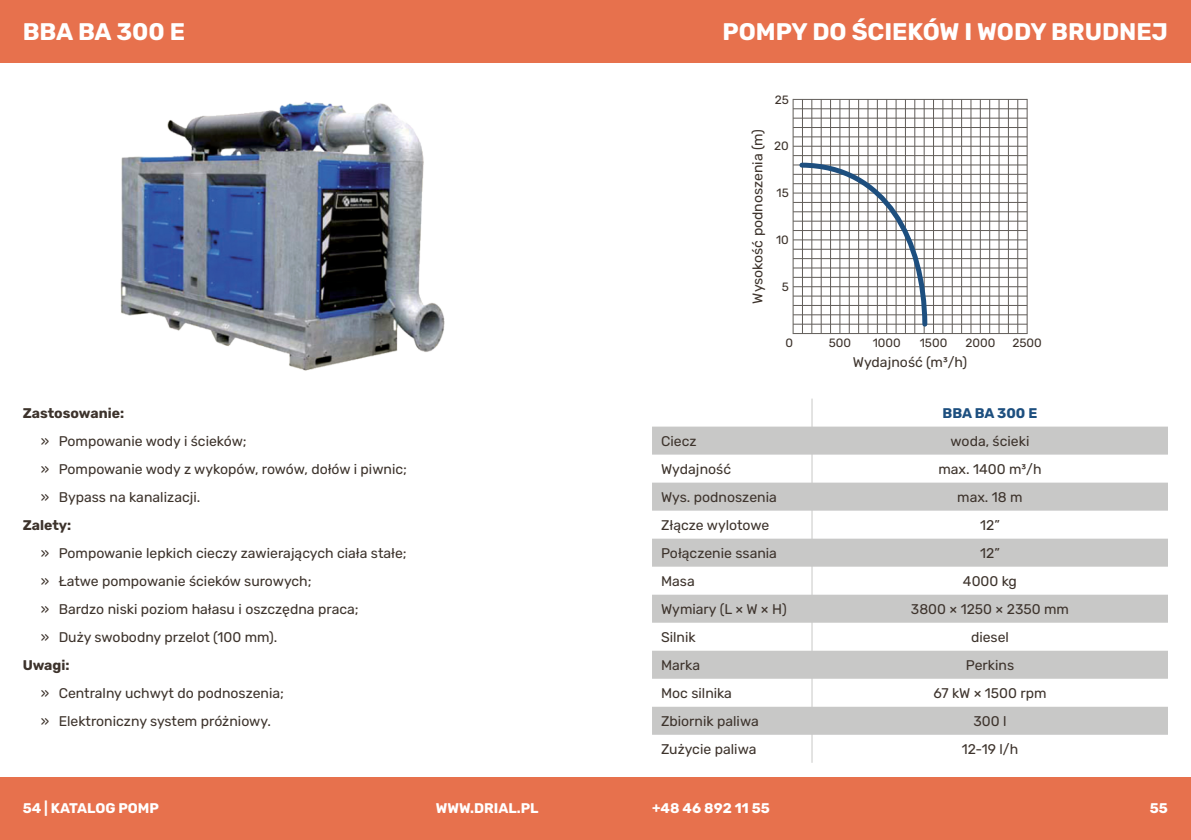
<style>
.page{position:relative;width:1191px;height:840px;background:#fff}
.page>*{position:absolute;margin:0;border:0;box-sizing:border-box;transform-origin:0 0}
.t1{font:700 24px "Rubik";color:#fff}
.t2{font:14px/28px "Rubik";color:#3d332c}
.t3{font:700 14px "Rubik";color:#fff}
.t4{font:700 14px "Rubik";color:#3d332c}
.t5{font:700 14px "Rubik";color:#1d4f7f}
.t6{font:12px "Rubik";color:#3d332c}
</style>
<div class="page">
<div style="left:0;top:0;width:1191px;height:62px;background:#e7714d"></div>
<div style="left:0;top:777px;width:1191px;height:63px;background:#e7714d"></div>
<hr style="left:793px;top:99px;width:1px;height:235px;background:#615d59">
<hr style="left:1027px;top:99px;width:1px;height:235px;background:#615d59">
<hr style="left:839px;top:99px;width:1px;height:234px;background:#615d59">
<hr style="left:886px;top:99px;width:1px;height:234px;background:#615d59">
<hr style="left:933px;top:99px;width:1px;height:234px;background:#615d59">
<hr style="left:980px;top:99px;width:1px;height:234px;background:#615d59">
<hr style="left:802px;top:99px;width:1px;height:234px;background:#615d59">
<hr style="left:811px;top:99px;width:1px;height:234px;background:#615d59">
<hr style="left:821px;top:99px;width:1px;height:234px;background:#615d59">
<hr style="left:830px;top:99px;width:1px;height:234px;background:#615d59">
<hr style="left:849px;top:99px;width:1px;height:234px;background:#615d59">
<hr style="left:858px;top:99px;width:1px;height:234px;background:#615d59">
<hr style="left:868px;top:99px;width:1px;height:234px;background:#615d59">
<hr style="left:877px;top:99px;width:1px;height:234px;background:#615d59">
<hr style="left:896px;top:99px;width:1px;height:234px;background:#615d59">
<hr style="left:905px;top:99px;width:1px;height:234px;background:#615d59">
<hr style="left:914px;top:99px;width:1px;height:234px;background:#615d59">
<hr style="left:924px;top:99px;width:1px;height:234px;background:#615d59">
<hr style="left:942px;top:99px;width:1px;height:234px;background:#615d59">
<hr style="left:952px;top:99px;width:1px;height:234px;background:#615d59">
<hr style="left:961px;top:99px;width:1px;height:234px;background:#615d59">
<hr style="left:971px;top:99px;width:1px;height:234px;background:#615d59">
<hr style="left:989px;top:99px;width:1px;height:234px;background:#615d59">
<hr style="left:999px;top:99px;width:1px;height:234px;background:#615d59">
<hr style="left:1008px;top:99px;width:1px;height:234px;background:#615d59">
<hr style="left:1017px;top:99px;width:1px;height:234px;background:#615d59">
<hr style="left:793px;top:99px;width:234px;height:1px;background:#615d59">
<hr style="left:793px;top:146px;width:234px;height:1px;background:#615d59">
<hr style="left:793px;top:192px;width:234px;height:1px;background:#615d59">
<hr style="left:793px;top:239px;width:234px;height:1px;background:#615d59">
<hr style="left:793px;top:286px;width:234px;height:1px;background:#615d59">
<hr style="left:793px;top:333px;width:234px;height:1px;background:#615d59">
<hr style="left:793px;top:108px;width:234px;height:1px;background:#615d59">
<hr style="left:793px;top:118px;width:234px;height:1px;background:#615d59">
<hr style="left:793px;top:127px;width:234px;height:1px;background:#615d59">
<hr style="left:793px;top:136px;width:234px;height:1px;background:#615d59">
<hr style="left:793px;top:155px;width:234px;height:1px;background:#615d59">
<hr style="left:793px;top:165px;width:234px;height:1px;background:#615d59">
<hr style="left:793px;top:174px;width:234px;height:1px;background:#615d59">
<hr style="left:793px;top:183px;width:234px;height:1px;background:#615d59">
<hr style="left:793px;top:202px;width:234px;height:1px;background:#615d59">
<hr style="left:793px;top:211px;width:234px;height:1px;background:#615d59">
<hr style="left:793px;top:221px;width:234px;height:1px;background:#615d59">
<hr style="left:793px;top:230px;width:234px;height:1px;background:#615d59">
<hr style="left:793px;top:249px;width:234px;height:1px;background:#615d59">
<hr style="left:793px;top:258px;width:234px;height:1px;background:#615d59">
<hr style="left:793px;top:268px;width:234px;height:1px;background:#615d59">
<hr style="left:793px;top:277px;width:234px;height:1px;background:#615d59">
<hr style="left:793px;top:296px;width:234px;height:1px;background:#615d59">
<hr style="left:793px;top:305px;width:234px;height:1px;background:#615d59">
<hr style="left:793px;top:314px;width:234px;height:1px;background:#615d59">
<hr style="left:793px;top:324px;width:234px;height:1px;background:#615d59">
<img style="left:121px;top:101px;width:323px;height:269px">
<svg style="left:797px;top:160px;width:133px;height:169px"></svg>
<svg style="left:652px;top:426px;width:516px;height:308px;fill:#c8c8c7"></svg>
<hr style="left:811px;top:398px;width:1px;height:364px;background:#c8c8c7">
<h1 class="t1" style="left:23px;top:17px;width:164px">BBA BA 300 E</h1>
<p class="t4" style="left:23px;top:404px;width:103px">Zastosowanie:</p>
<p class="t2" style="left:41px;top:427px;width:368px">» Pompowanie wody i ścieków;<br>» Pompowanie wody z wykopów, rowów, dołów i piwnic; » Bypass na kanalizacji.</p>
<p class="t4" style="left:23px;top:516px;width:50px">Zalety:</p>
<p class="t2" style="left:41px;top:539px;width:367px">» Pompowanie lepkich cieczy zawierających ciała stałe; » Łatwe pompowanie ścieków surowych;<br>» Bardzo niski poziom hałasu i oszczędna praca;<br>» Duży swobodny przelot (100 mm).</p>
<p class="t4" style="left:23px;top:656px;width:48px">Uwagi:</p>
<p class="t2" style="left:41px;top:679px;width:245px">» Centralny uchwyt do podnoszenia; » Elektroniczny system próżniowy.</p>
<h1 class="t1" style="left:723px;top:17px;width:447px">POMPY DO ŚCIEKÓW I WODY BRUDNEJ</h1>
<p class="t6" style="left:775px;top:92px;width:16px">25</p>
<p class="t2" style="left:744px;top:303px;width:176px;rotate:-90deg">Wysokość podnoszenia (m)</p>
<p class="t6" style="left:774px;top:139px;width:16px">20</p>
<p class="t6" style="left:777px;top:186px;width:14px">15</p>
<p class="t6" style="left:776px;top:233px;width:14px">10</p>
<p class="t6" style="left:782px;top:280px;width:9px">5</p>
<p class="t6" style="left:785px;top:335px;width:9px">0</p>
<p class="t6" style="left:829px;top:335px;width:24px">500</p>
<p class="t6" style="left:873px;top:335px;width:29px">1000</p>
<p class="t6" style="left:920px;top:335px;width:29px">1500</p>
<p class="t6" style="left:965px;top:335px;width:31px">2000</p>
<p class="t6" style="left:1012px;top:335px;width:31px">2500</p>
<p class="t2" style="left:853px;top:348px;width:116px">Wydajność (m³/h)</p>
<p class="t5" style="left:943px;top:404px;width:96px">BBA BA 300 E</p>
<p class="t2" style="left:661px;top:427px;width:37px">Ciecz</p>
<p class="t2" style="left:951px;top:427px;width:80px">woda, ścieki</p>
<p class="t2" style="left:661px;top:455px;width:71px">Wydajność</p>
<p class="t2" style="left:938px;top:455px;width:105px">max. 1400 m³/h</p>
<p class="t2" style="left:661px;top:483px;width:117px">Wys. podnoszenia</p>
<p class="t2" style="left:957px;top:483px;width:67px">max. 18 m</p>
<p class="t2" style="left:661px;top:511px;width:110px">Złącze wylotowe</p>
<p class="t2" style="left:980px;top:511px;width:21px">12”</p>
<p class="t2" style="left:661px;top:539px;width:117px">Połączenie ssania</p>
<p class="t2" style="left:980px;top:539px;width:21px">12”</p>
<p class="t2" style="left:661px;top:567px;width:35px">Masa</p>
<p class="t2" style="left:963px;top:567px;width:56px">4000 kg</p>
<p class="t2" style="left:661px;top:595px;width:127px">Wymiary (L × W × H)</p>
<p class="t2" style="left:911px;top:595px;width:160px">3800 × 1250 × 2350 mm</p>
<p class="t2" style="left:661px;top:623px;width:36px">Silnik</p>
<p class="t2" style="left:971px;top:623px;width:39px">diesel</p>
<p class="t2" style="left:661px;top:651px;width:40px">Marka</p>
<p class="t2" style="left:966px;top:651px;width:50px">Perkins</p>
<p class="t2" style="left:661px;top:679px;width:72px">Moc silnika</p>
<p class="t2" style="left:933px;top:679px;width:115px">67 kW × 1500 rpm</p>
<p class="t2" style="left:661px;top:707px;width:99px">Zbiornik paliwa</p>
<p class="t2" style="left:973px;top:707px;width:35px">300 l</p>
<p class="t2" style="left:661px;top:735px;width:97px">Zużycie paliwa</p>
<p class="t2" style="left:962px;top:735px;width:58px">12-19 l/h</p>
<p class="t3" style="left:23px;top:800px;width:138px">54 | KATALOG POMP</p>
<p class="t3" style="left:436px;top:800px;width:104px">WWW.DRIAL.PL</p>
<p class="t3" style="left:652px;top:800px;width:119px">+48 46 892 11 55</p>
<p class="t3" style="left:1150px;top:800px;width:20px">55</p>
</div>
